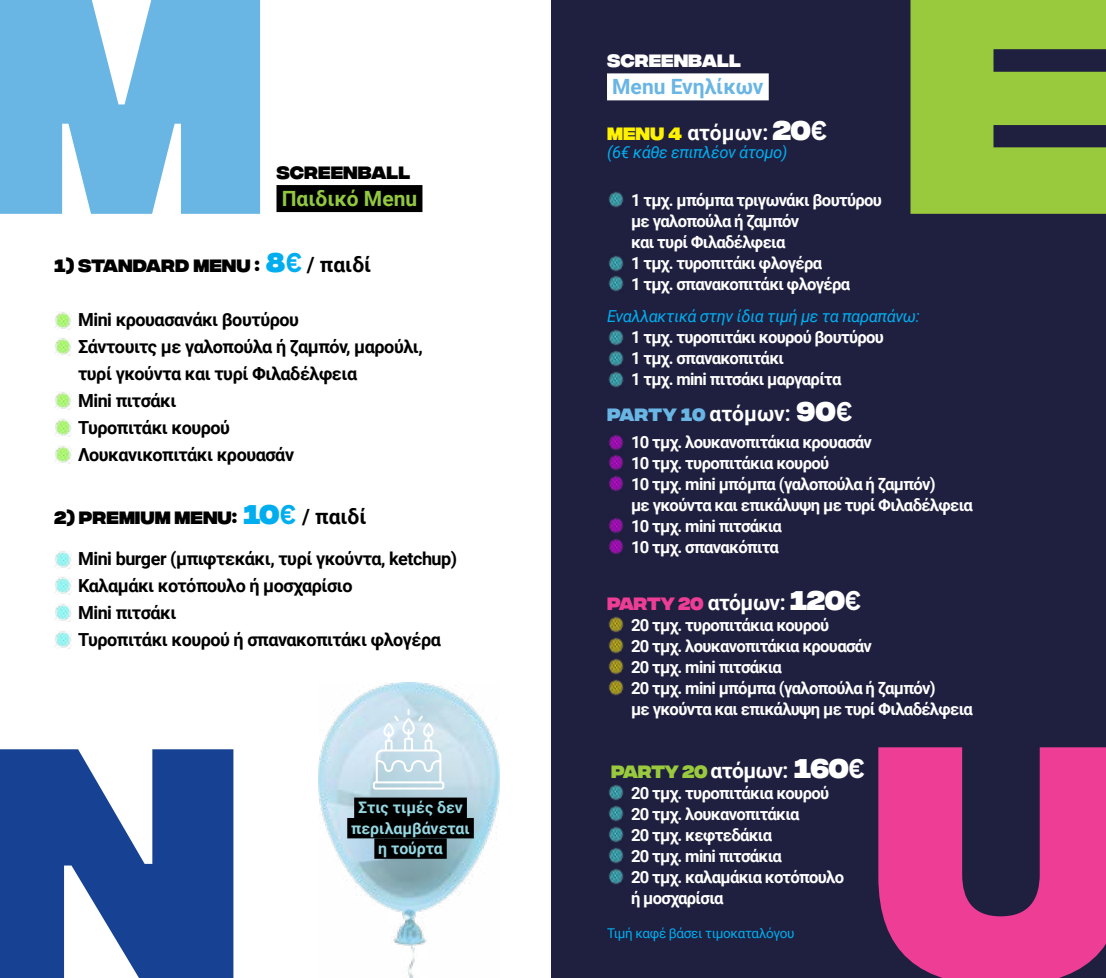
<style>
.page{position:relative;width:1106px;height:978px;background:#fff}
.page>*{position:absolute;margin:0;border:0;box-sizing:border-box;transform-origin:0 0}
.t1{font:700 21px "Roboto";color:#fff}
.t2{font:700 21px "Roboto";color:#69b5e3}
.t3{font:700 21px "Roboto";color:#92c83e}
.t4{font:700 18px/27px "Roboto";letter-spacing:-.025em;color:#000}
.t5{font:800 17.85px "Integral CF";color:#000}
.t6{font:800 17.85px "Integral CF";letter-spacing:-.035em;color:#ed3d94}
.t7{font:800 17.85px "Integral CF";letter-spacing:-.035em;color:#99c93d}
.t8{font:800 17.85px "Integral CF";letter-spacing:-.015em;color:#69b5e3}
.t9{font:800 17.85px "Integral CF";color:#fff}
.t10{font:700 16.8px/21px "Roboto";letter-spacing:-.04em;color:#fff}
.t11{font:italic 16.5px "Roboto";letter-spacing:-.025em;color:#00aeef}
.t12{font:700 15.9px/20.4px "Roboto";color:#95d7e1;text-align:center}
.t13{font:13.5px "Roboto";letter-spacing:-.025em;color:#00aeef}
.s1{font-size:27px;color:#00aeef}
.s2{font-family:"Interstate GR";font-weight:700;font-size:27px;color:#00aeef}
.s3{font-family:"Roboto";font-weight:700;font-size:21px}
.s4{font-family:"Integral CF";font-weight:800;font-size:17.85px;color:#fff200}
.s5{font-family:"Integral CF";font-weight:800;font-size:27px}
.s6{font-family:"Interstate GR";font-size:27px}
.s7{font-family:"Roboto";font-weight:700;font-size:21px;color:#fff}
.s8{font-size:27px;color:#fff}
.s9{font-family:"Interstate GR";font-weight:700;font-size:27px;color:#fff}
</style>
<div class="page">
<img style="left:318px;top:682px;width:181px;height:296px">
<div style="left:552px;top:0;width:554px;height:978px;background:#1f1f40"></div>
<svg style="left:910px;top:0;width:196px;height:214px;background:#89b33d"></svg>
<svg style="left:0;top:0;width:260px;height:214px;background:#7abde6"></svg>
<svg style="left:0;top:749px;width:233px;height:229px;fill:#174294"></svg>
<svg style="left:878px;top:747px;width:228px;height:231px;fill:#ed3d94"></svg>
<img style="left:54px;top:312px;width:18px;height:18px">
<img style="left:54px;top:338px;width:18px;height:18px">
<img style="left:54px;top:392px;width:18px;height:18px">
<img style="left:54px;top:419px;width:18px;height:18px">
<img style="left:54px;top:446px;width:18px;height:18px">
<img style="left:54px;top:551px;width:18px;height:17px">
<img style="left:54px;top:577px;width:18px;height:17px">
<img style="left:54px;top:604px;width:18px;height:17px">
<img style="left:54px;top:631px;width:18px;height:17px">
<img style="left:608px;top:191px;width:16px;height:17px">
<img style="left:608px;top:255px;width:16px;height:17px">
<img style="left:608px;top:275px;width:16px;height:17px">
<img style="left:608px;top:329px;width:16px;height:17px">
<img style="left:608px;top:350px;width:16px;height:17px">
<img style="left:608px;top:371px;width:16px;height:17px">
<img style="left:608px;top:434px;width:16px;height:17px">
<img style="left:608px;top:454px;width:16px;height:17px">
<img style="left:608px;top:475px;width:16px;height:17px">
<img style="left:608px;top:517px;width:16px;height:17px">
<img style="left:608px;top:538px;width:16px;height:17px">
<img style="left:608px;top:616px;width:16px;height:17px">
<img style="left:608px;top:637px;width:16px;height:17px">
<img style="left:608px;top:658px;width:16px;height:17px">
<img style="left:608px;top:679px;width:16px;height:17px">
<img style="left:608px;top:784px;width:16px;height:17px">
<img style="left:608px;top:805px;width:16px;height:17px">
<img style="left:608px;top:826px;width:16px;height:17px">
<img style="left:608px;top:847px;width:16px;height:17px">
<img style="left:608px;top:868px;width:16px;height:17px">
<div style="left:276px;top:185px;width:146px;height:27px;background:#000"></div>
<div style="left:607px;top:73px;width:161px;height:27px;background:#fff"></div>
<div style="left:354px;top:798px;width:113px;height:20px;background:#000"></div>
<div style="left:347px;top:818px;width:127px;height:20px;background:#000"></div>
<div style="left:374px;top:838px;width:73px;height:21px;background:#000"></div>
<svg style="left:373px;top:709px;width:71px;height:81px;background:#d1e3ed"></svg>
<p class="t5" style="left:276px;top:162px;width:136px">SCREENBALL</p>
<p class="t3" style="left:282px;top:184px;width:137px">Παιδικό Menu</p>
<p class="t5" style="left:54px;top:256px;width:319px">1) STANDARD MENU : <span class="s1">8</span><span class="s2">€</span> <span class="s3">/ παιδί</span></p>
<p class="t4" style="left:78px;top:306px;width:346px">Mini κρουασανάκι βουτύρου<br>Σάντουιτς με γαλοπούλα ή ζαμπόν, μαρούλι, τυρί γκούντα και τυρί Φιλαδέλφεια<br>Mini πιτσάκι<br>Τυροπιτάκι κουρού<br>Λουκανικοπιτάκι κρουασάν</p>
<p class="t5" style="left:54px;top:508px;width:314px">2) PREMIUM MENU: <span class="s1">10</span><span class="s2">€</span> <span class="s3">/ παιδί</span></p>
<p class="t4" style="left:78px;top:544px;width:381px">Mini burger (μπιφτεκάκι, τυρί γκούντα, ketchup)<br>Καλαμάκι κοτόπουλο ή μοσχαρίσιο<br>Mini πιτσάκι<br>Τυροπιτάκι κουρού ή σπανακοπιτάκι φλογέρα</p>
<p class="t12" style="left:351px;top:797px;width:120px">Στις τιμές δεν περιλαμβάνεται η τούρτα</p>
<p class="t9" style="left:607px;top:51px;width:136px">SCREENBALL</p>
<p class="t2" style="left:612px;top:72px;width:153px">Menu Ενηλίκων</p>
<p class="t1" style="left:607px;top:118px;width:222px"><span class="s4">MENU 4</span> ατόμων: <span class="s5">20</span><span class="s6">€</span></p>
<p class="t11" style="left:607px;top:141px;width:182px">(6€ κάθε επιπλέον άτομο)</p>
<p class="t10" style="left:631px;top:189px;width:252px">1 τμχ. μπόμπα τριγωνάκι βουτύρου με γαλοπούλα ή ζαμπόν<br>και τυρί Φιλαδέλφεια<br>1 τμχ. τυροπιτάκι φλογέρα<br>1 τμχ. σπανακοπιτάκι φλογέρα</p>
<p class="t11" style="left:607px;top:305px;width:314px">Εναλλακτικά στην ίδια τιμή με τα παραπάνω:</p>
<p class="t10" style="left:631px;top:326px;width:254px">1 τμχ. τυροπιτάκι κουρού βουτύρου<br>1 τμχ. σπανακοπιτάκι<br>1 τμχ. mini πιτσάκι μαργαρίτα</p>
<p class="t8" style="left:607px;top:404px;width:247px">PARTY 10 <span class="s7">ατόμων:</span> <span class="s8">90</span><span class="s9">€</span></p>
<p class="t10" style="left:631px;top:431px;width:343px">10 τμχ. λουκανοπιτάκια κρουασάν<br>10 τμχ. τυροπιτάκια κουρού<br>10 τμχ. mini μπόμπα (γαλοπούλα ή ζαμπόν)<br>με γκούντα και επικάλυψη με τυρί Φιλαδέλφεια<br>10 τμχ. mini πιτσάκια<br>10 τμχ. σπανακόπιτα</p>
<p class="t6" style="left:607px;top:593px;width:256px">PARTY 20 <span class="s7">ατόμων:</span> <span class="s8">120</span><span class="s9">€</span></p>
<p class="t10" style="left:631px;top:614px;width:343px">20 τμχ. τυροπιτάκια κουρού<br>20 τμχ. λουκανοπιτάκια κρουασάν<br>20 τμχ. mini πιτσάκια<br>20 τμχ. mini μπόμπα (γαλοπούλα ή ζαμπόν)<br>με γκούντα και επικάλυψη με τυρί Φιλαδέλφεια</p>
<p class="t7" style="left:611px;top:761px;width:256px">PARTY 20 <span class="s7">ατόμων:</span> <span class="s8">160</span><span class="s9">€</span></p>
<p class="t10" style="left:631px;top:782px;width:215px">20 τμχ. τυροπιτάκια κουρού<br>20 τμχ. λουκανοπιτάκια<br>20 τμχ. κεφτεδάκια<br>20 τμχ. mini πιτσάκια<br>20 τμχ. καλαμάκια κοτόπουλο ή μοσχαρίσια</p>
<p class="t13" style="left:607px;top:924px;width:189px">Τιμή καφέ βάσει τιμοκαταλόγου</p>
</div>
